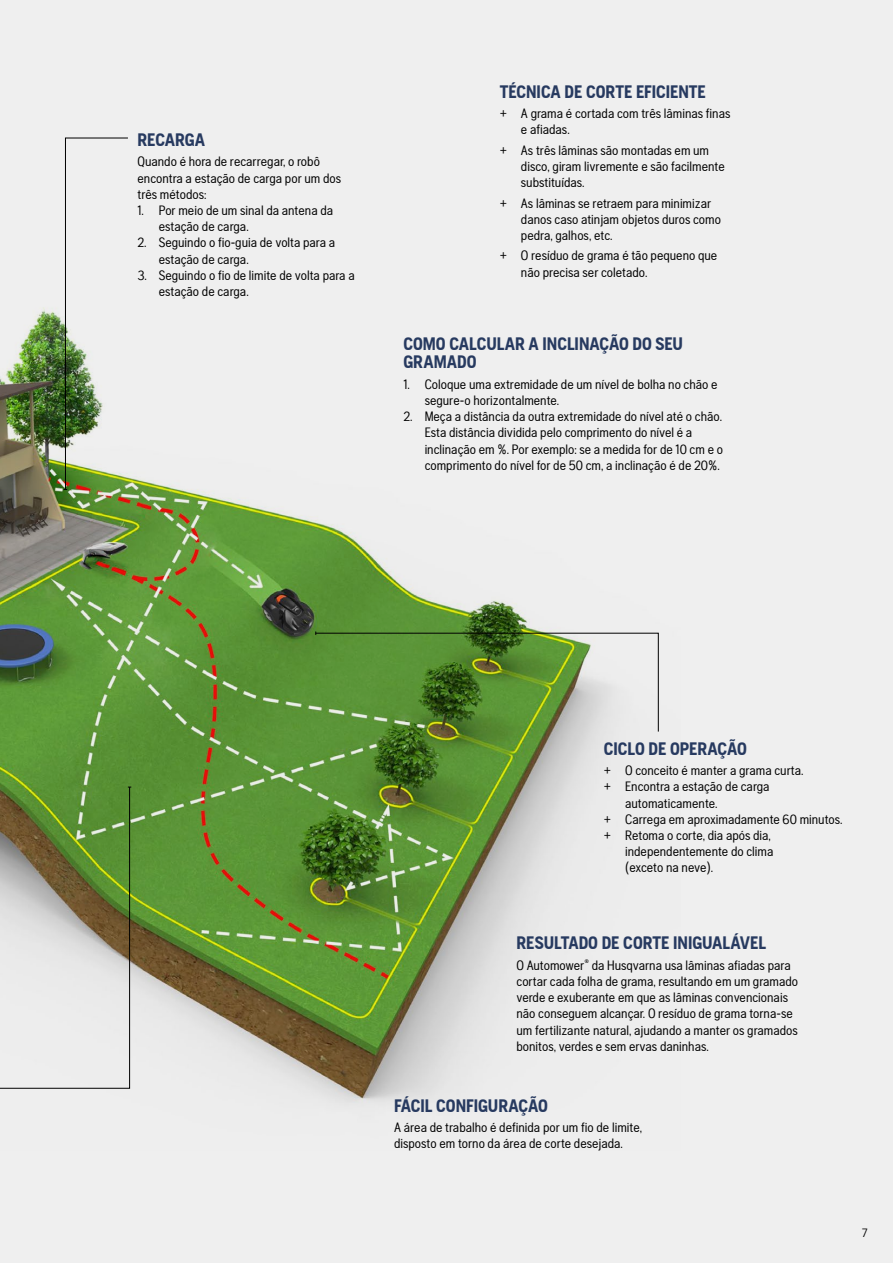
<style>
.page{position:relative;width:893px;height:1263px;background:#efefef}
.page>*{position:absolute;margin:0;border:0;box-sizing:border-box;transform-origin:0 0}
.t1{font:700 18px/18px "Husqvarna Gothic";color:#273a60}
.t2{font:13.5px/16.2px "Husqvarna Gothic";color:#000}
.t3{font:12px "Husqvarna Gothic";color:#000}
</style>
<div class="page">
<img style="left:0;top:307px;width:606px;height:796px">
<svg style="left:0;top:786px;width:131px;height:303px"></svg>
<svg style="left:64px;top:137px;width:65px;height:353px"></svg>
<svg style="left:315px;top:631px;width:344px;height:101px"></svg>
<h1 class="t1" style="left:138px;top:130px;width:69px">RECARGA</h1>
<p class="t2" style="left:138px;top:153px;width:205px">Quando é hora de recarregar, o robô encontra a estação de carga por um dos três métodos:</p>
<p class="t2" style="left:159px;top:202px;width:176px;text-indent:-21px">1. Por meio de um sinal da antena da estação de carga.</p>
<p class="t2" style="left:159px;top:234px;width:178px;text-indent:-21px">2. Seguindo o fio-guia de volta para a estação de carga.</p>
<p class="t2" style="left:159px;top:267px;width:197px;text-indent:-21px">3. Seguindo o fio de limite de volta para a estação de carga.</p>
<h1 class="t1" style="left:500px;top:82px;width:208px">TÉCNICA DE CORTE EFICIENTE</h1>
<p class="t2" style="left:521px;top:105px;width:211px;text-indent:-21px">+ A grama é cortada com três lâminas finas e afiadas.</p>
<p class="t2" style="left:521px;top:142px;width:205px;text-indent:-21px">+ As três lâminas são montadas em um disco, giram livremente e são facilmente substituídas.</p>
<p class="t2" style="left:521px;top:195px;width:202px;text-indent:-21px">+ As lâminas se retraem para minimizar danos caso atinjam objetos duros como pedra, galhos, etc.</p>
<p class="t2" style="left:521px;top:248px;width:198px;text-indent:-21px">+ O resíduo de grama é tão pequeno que não precisa ser coletado.</p>
<h1 class="t1" style="left:403px;top:335px;width:281px">COMO CALCULAR A INCLINAÇÃO DO SEU<br>GRAMADO</h1>
<p class="t2" style="left:425px;top:376px;width:294px;text-indent:-21px">1. Coloque uma extremidade de um nível de bolha no chão e segure-o horizontalmente.</p>
<p class="t2" style="left:425px;top:408px;width:300px;text-indent:-21px">2. Meça a distância da outra extremidade do nível até o chão.<br>Esta distância dividida pelo comprimento do nível é a inclinação em %. Por exemplo: se a medida for de 10 cm e o comprimento do nível for de 50 cm, a inclinação é de 20%.</p>
<h1 class="t1" style="left:604px;top:739px;width:145px">CICLO DE OPERAÇÃO</h1>
<p class="t2" style="left:604px;top:762px;width:201px">+ O conceito é manter a grama curta.</p>
<p class="t2" style="left:604px;top:778px;width:167px">+ Encontra a estação de carga</p>
<p class="t2" style="left:625px;top:795px;width:94px">automaticamente.</p>
<p class="t2" style="left:604px;top:811px;width:240px">+ Carrega em aproximadamente 60 minutos.</p>
<p class="t2" style="left:604px;top:827px;width:169px">+ Retoma o corte, dia após dia,</p>
<p class="t2" style="left:625px;top:843px;width:150px">independentemente do clima</p>
<p class="t2" style="left:625px;top:859px;width:90px">(exceto na neve).</p>
<h1 class="t1" style="left:516px;top:934px;width:251px">RESULTADO DE CORTE INIGUALÁVEL</h1>
<p class="t2" style="left:516px;top:957px;width:283px">O Automower<sup>®</sup> da Husqvarna usa lâminas afiadas para cortar cada folha de grama, resultando em um gramado verde e exuberante em que as lâminas convencionais não conseguem alcançar. O resíduo de grama torna-se um fertilizante natural, ajudando a manter os gramados bonitos, verdes e sem ervas daninhas.</p>
<h1 class="t1" style="left:394px;top:1096px;width:155px">FÁCIL CONFIGURAÇÃO</h1>
<p class="t2" style="left:394px;top:1119px;width:250px">A área de trabalho é definida por um fio de limite, disposto em torno da área de corte desejada.</p>
<p class="t3" style="left:862px;top:1226px;width:7px">7</p>
</div>
